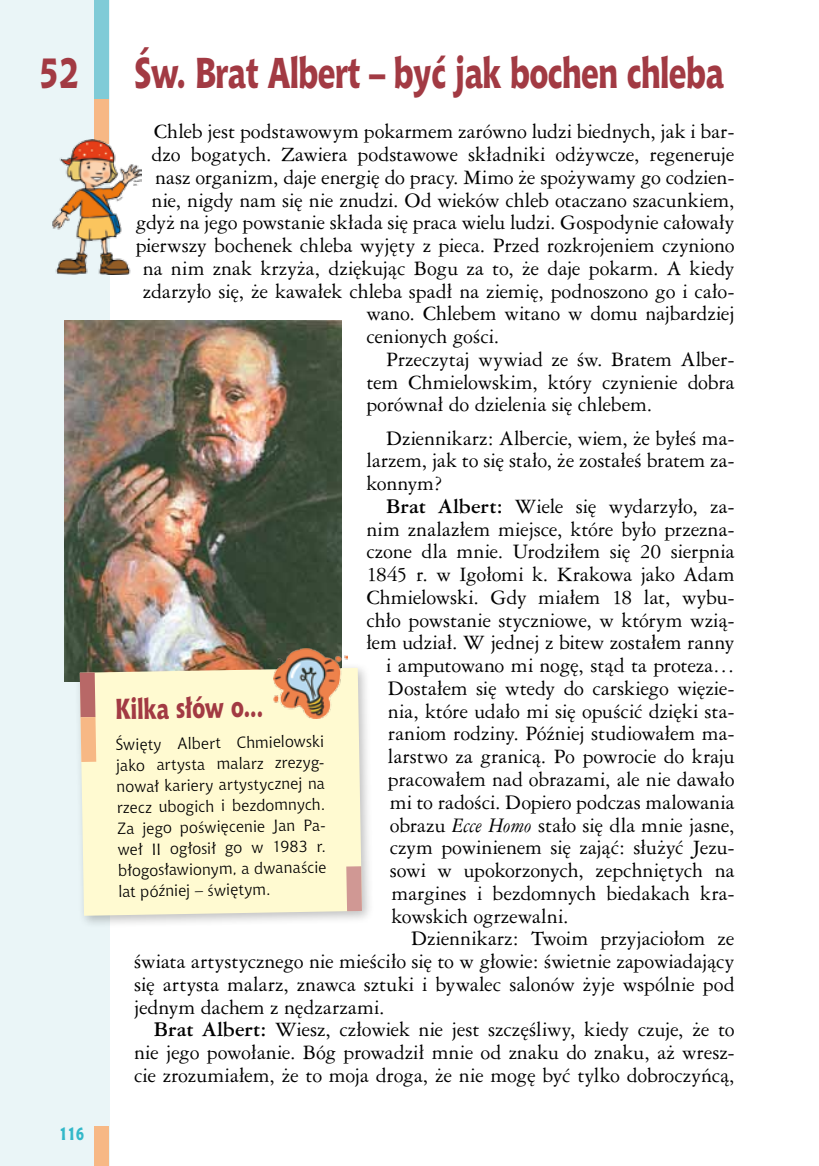
<style>
.page{position:relative;width:819px;height:1166px;background:#fff}
.page>*{position:absolute;margin:0;border:0;box-sizing:border-box;transform-origin:0 0}
.t1{font:42px "Chianti X Bd PL";letter-spacing:-.02em;color:#a23a43;scale:.73 1}
.t2{font:42px "Chianti X Bd PL";letter-spacing:-.02em;color:#a23a43;scale:.75 1}
.t3{font:28px "Chianti X Bd PL";color:#a23a43;scale:.75 1}
.t4{font:19.25px/22.8px "Ameri Garmnd PL";letter-spacing:-.005em;color:#000;text-align:justify}
.t5{font:17.5px "Chianti X Bd PL";color:#32b8c9;scale:.75 1}
.t6{font:15.75px/21px "Chianti PL";color:#000}
.s1{font-weight:700}
.s2{font-style:italic}
</style>
<div class="page">
<div style="left:0;top:0;width:109px;height:1166px;background:#eaf5f7"></div>
<div style="left:94px;top:1126px;width:15px;height:40px;background:#f7b885"></div>
<div style="left:94px;top:0;width:15px;height:99px;background:#80cbd7"></div>
<div style="left:94px;top:99px;width:15px;height:45px;background:#f7b885"></div>
<img style="left:53px;top:139px;width:89px;height:136px">
<img style="left:64px;top:320px;width:277px;height:362px">
<div style="left:74px;top:662px;width:301px;height:267px;background:#000;opacity:.25"></div>
<div style="left:80px;top:668px;width:282px;height:248px;background:#fffad1"></div>
<svg style="left:346px;top:866px;width:16px;height:45px"></svg>
<svg style="left:80px;top:672px;width:16px;height:90px"></svg>
<img style="left:273px;top:648px;width:74px;height:71px">
<h1 class="t2" style="left:39px;top:47px;width:55px">52</h1>
<h1 class="t1" style="left:134px;top:47px;width:810px">Św. Brat Albert – być jak bochen chleba</h1>
<p class="t4" style="left:154px;top:120px;width:582px">Chleb jest podstawowym pokarmem zarówno ludzi biednych, jak i bar-</p>
<p class="t4" style="left:151px;top:143px;width:584px">dzo bogatych. Zawiera podstawowe składniki odżywcze, regeneruje</p>
<p class="t4" style="left:155px;top:165px;width:581px">nasz organizm, daje energię do pracy. Mimo że spożywamy go codzien-</p>
<p class="t4" style="left:151px;top:188px;width:584px">nie, nigdy nam się nie znudzi. Od wieków chleb otaczano szacunkiem,</p>
<p class="t4" style="left:136px;top:211px;width:600px">gdyż na jego powstanie składa się praca wielu ludzi. Gospodynie całowały</p>
<p class="t4" style="left:136px;top:234px;width:600px">pierwszy bochenek chleba wyjęty z pieca. Przed rozkrojeniem czyniono</p>
<p class="t4" style="left:143px;top:256px;width:593px">na nim znak krzyża, dziękując Bogu za to, że daje pokarm. A kiedy</p>
<p class="t4" style="left:143px;top:279px;width:593px">zdarzyło się, że kawałek chleba spadł na ziemię, podnoszono go i cało-</p>
<p class="t4" style="left:366px;top:302px;width:370px">wano. Chlebem witano w domu najbardziej</p>
<p class="t4" style="left:366px;top:325px;width:134px">cenionych gości.</p>
<p class="t4" style="left:386px;top:347px;width:350px">Przeczytaj wywiad ze św. Bratem Alber-</p>
<p class="t4" style="left:366px;top:370px;width:369px">tem Chmielowskim, który czynienie dobra</p>
<p class="t4" style="left:366px;top:393px;width:287px">porównał do dzielenia się chlebem.</p>
<p class="t4" style="left:366px;top:426px;width:370px;text-indent:20px">Dziennikarz: Albercie, wiem, że byłeś ma&shy;larzem, jak to się stało, że zostałeś bratem za&shy;konnym?</p>
<p class="t4" style="left:386px;top:494px;width:350px"><span class="s1">Brat Albert:</span> Wiele się wydarzyło, za-</p>
<p class="t4" style="left:366px;top:517px;width:370px">nim znalazłem miejsce, które było przezna-</p>
<p class="t4" style="left:366px;top:540px;width:370px">czone dla mnie. Urodziłem się 20 sierpnia</p>
<p class="t4" style="left:366px;top:563px;width:370px">1845 r. w Igołomi k. Krakowa jako Adam</p>
<p class="t4" style="left:366px;top:585px;width:370px">Chmielowski. Gdy miałem 18 lat, wybu-</p>
<p class="t4" style="left:366px;top:608px;width:370px">chło powstanie styczniowe, w którym wzią-</p>
<p class="t4" style="left:366px;top:631px;width:369px">łem udział. W jednej z bitew zostałem ranny</p>
<p class="t4" style="left:386px;top:654px;width:350px">i amputowano mi nogę, stąd ta proteza…</p>
<p class="t4" style="left:388px;top:676px;width:348px">Dostałem się wtedy do carskiego więzie-</p>
<p class="t4" style="left:388px;top:699px;width:348px">nia, które udało mi się opuścić dzięki sta-</p>
<p class="t4" style="left:388px;top:722px;width:348px">raniom rodziny. Później studiowałem ma-</p>
<p class="t4" style="left:388px;top:745px;width:348px">larstwo za granicą. Po powrocie do kraju</p>
<p class="t4" style="left:388px;top:767px;width:348px">pracowałem nad obrazami, ale nie dawało</p>
<p class="t4" style="left:389px;top:790px;width:346px">mi to radości. Dopiero podczas malowania</p>
<p class="t4" style="left:389px;top:813px;width:346px">obrazu <span class="s2">Ecce Homo</span> stało się dla mnie jasne,</p>
<p class="t4" style="left:389px;top:836px;width:346px">czym powinienem się zająć: służyć Jezu-</p>
<p class="t4" style="left:389px;top:858px;width:346px">sowi w upokorzonych, zepchniętych na</p>
<p class="t4" style="left:391px;top:881px;width:344px">margines i bezdomnych biedakach kra-</p>
<p class="t4" style="left:391px;top:904px;width:178px">kowskich ogrzewalni.</p>
<p class="t4" style="left:411px;top:927px;width:325px">Dziennikarz: Twoim przyjaciołom ze</p>
<p class="t4" style="left:134px;top:949px;width:602px">świata artystycznego nie mieściło się to w głowie: świetnie zapowiadający</p>
<p class="t4" style="left:134px;top:972px;width:602px">się artysta malarz, znawca sztuki i bywalec salonów żyje wspólnie pod</p>
<p class="t4" style="left:134px;top:995px;width:252px">jednym dachem z nędzarzami.</p>
<p class="t4" style="left:154px;top:1018px;width:582px"><span class="s1">Brat Albert:</span> Wiesz, człowiek nie jest szczęśliwy, kiedy czuje, że to</p>
<p class="t4" style="left:134px;top:1040px;width:602px">nie jego powołanie. Bóg prowadził mnie od znaku do znaku, aż wresz-</p>
<p class="t4" style="left:134px;top:1063px;width:602px">cie zrozumiałem, że to moja droga, że nie mogę być tylko dobroczyńcą,</p>
<h2 class="t3" style="left:115px;top:692px;width:199px;rotate:-1deg">Kilka słów o...</h2>
<p class="t6" style="left:116px;top:734px;width:212px;rotate:-1deg">Święty Albert Chmielowski jako artysta malarz zrezyg&shy;nował kariery artystycznej na rzecz ubogich i bezdomnych.<br>Za jego poświęcenie Jan Pa&shy;weł II ogłosił go w 1983 r. błogosławionym, a dwanaście lat później – świętym.</p>
<p class="t5" style="left:59px;top:1123px;width:35px">116</p>
</div>
